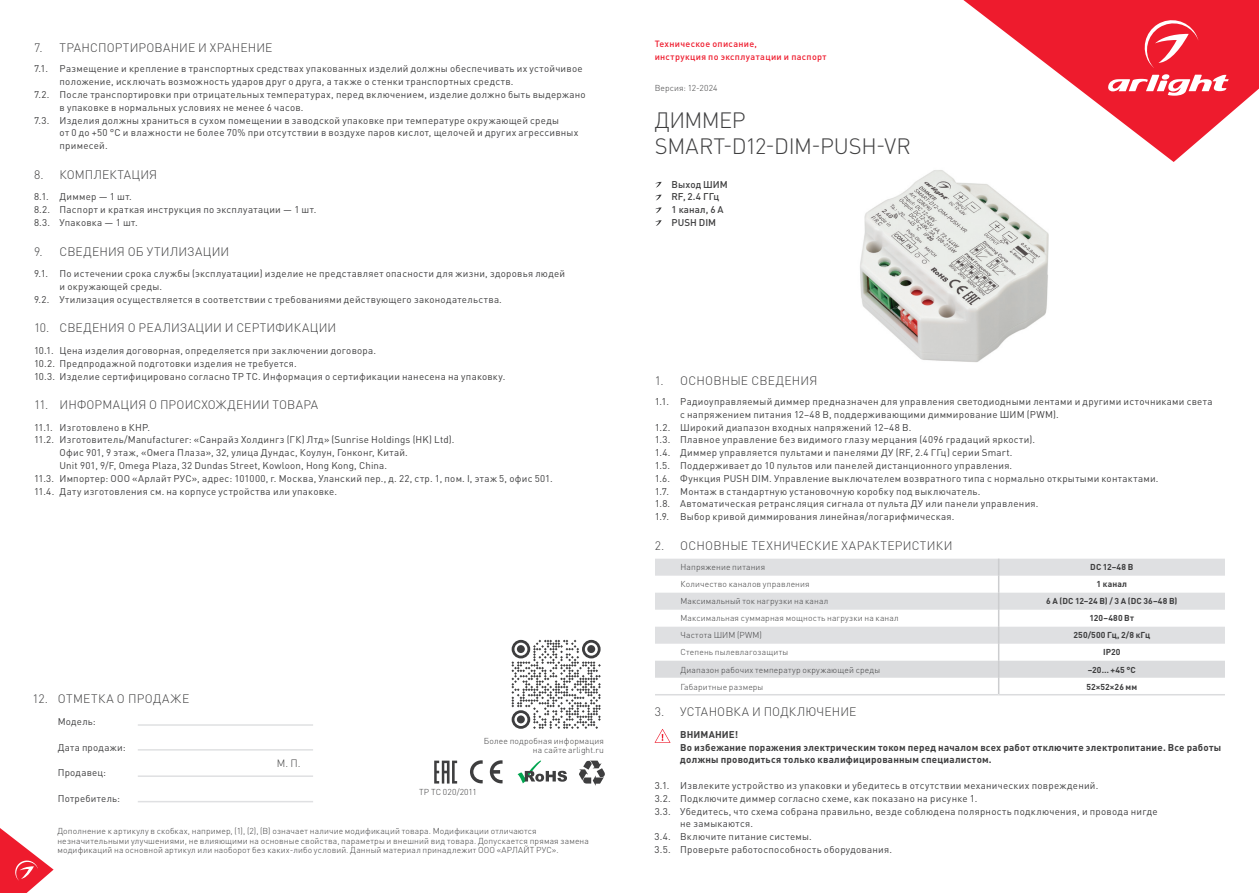
<style>
.page{position:relative;width:1259px;height:893px;background:#fff}
.page>*{position:absolute;margin:0;border:0;box-sizing:border-box;transform-origin:0 0}
.t1{font:300 21.9px/26.2px "DIN Pro";letter-spacing:-.015em;color:#3e3e3f}
.t2{font:300 12.15px "DIN Pro";letter-spacing:.015em;color:#3e3e3f}
.t3{font:300 12.15px "DIN Pro";letter-spacing:.035em;color:#3e3e3f}
.t4{font:300 10.5px "DIN Pro";color:#3e3e3f}
.t5{font:9.75px/12.8px "DIN Pro";letter-spacing:.025em;color:#3e3e3f}
.t6{font:700 9.75px/12.8px "DIN Pro";letter-spacing:.02em;color:#3e3e3f}
.t7{font:500 9.75px/12.8px "DIN Pro";letter-spacing:.005em;color:#3e3e3f}
.t8{font:500 9px/12.8px "DIN Pro";letter-spacing:.035em;color:#ee1b2d}
.t9{font:300 8.55px/9.8px "DIN Pro";letter-spacing:.015em;color:#3e3e3f;text-align:right}
.t10{font:700 8.55px "DIN Pro";letter-spacing:.015em;color:#3e3e3f}
</style>
<div class="page">
<svg style="left:963px;top:0;width:296px;height:162px;fill:#ee1b2d"></svg>
<svg style="left:1105px;top:74px;width:123px;height:24px"></svg>
<svg style="left:1141px;top:16px;width:57px;height:52px"></svg>
<svg style="left:0;top:828px;width:54px;height:65px"></svg>
<svg style="left:654px;top:729px;width:16px;height:14px"></svg>
<svg style="left:655px;top:182px;width:6px;height:6px"></svg>
<svg style="left:655px;top:195px;width:6px;height:5px"></svg>
<svg style="left:655px;top:207px;width:6px;height:6px"></svg>
<svg style="left:655px;top:220px;width:6px;height:6px"></svg>
<svg style="left:655px;top:559px;width:570px;height:135px"></svg>
<hr style="left:655px;top:694px;width:343px;height:1px;background:#dbdcde">
<hr style="left:998px;top:694px;width:227px;height:1px;background:#dbdcde">
<img style="left:860px;top:170px;width:189px;height:192px">
<hr style="left:138px;top:724px;width:175px;height:2px;background:#dfe0e2">
<hr style="left:138px;top:749px;width:175px;height:2px;background:#dfe0e2">
<hr style="left:138px;top:775px;width:175px;height:2px;background:#dfe0e2">
<hr style="left:138px;top:801px;width:175px;height:1px;background:#dfe0e2">
<svg style="left:579px;top:761px;width:26px;height:25px"></svg>
<svg style="left:434px;top:761px;width:23px;height:22px"></svg>
<svg style="left:470px;top:760px;width:32px;height:23px"></svg>
<svg style="left:517px;top:760px;width:50px;height:23px"></svg>
<svg style="left:511px;top:640px;width:90px;height:89px"></svg>
<p class="t2" style="left:34px;top:39px;width:240px">7. ТРАНСПОРТИРОВАНИЕ И ХРАНЕНИЕ</p>
<p class="t5" style="left:34px;top:62px;width:550px">7.1. Размещение и крепление в транспортных средствах упакованных изделий должны обеспечивать их устойчивое</p>
<p class="t5" style="left:60px;top:75px;width:455px">положение, исключать возможность ударов друг о друга, а также о стенки транспортных средств.</p>
<p class="t5" style="left:34px;top:88px;width:553px">7.2. После транспортировки при отрицательных температурах, перед включением, изделие должно быть выдержано</p>
<p class="t5" style="left:60px;top:100px;width:245px">в упаковке в нормальных условиях не менее 6 часов.</p>
<p class="t5" style="left:34px;top:113px;width:527px">7.3. Изделия должны храниться в сухом помещении в заводской упаковке при температуре окружающей среды</p>
<p class="t5" style="left:60px;top:126px;width:520px">от 0 до +50 °С и влажности не более 70% при отсутствии в воздухе паров кислот, щелочей и других агрессивных</p>
<p class="t5" style="left:60px;top:139px;width:50px">примесей.</p>
<p class="t2" style="left:34px;top:166px;width:125px">8. КОМПЛЕКТАЦИЯ</p>
<p class="t5" style="left:34px;top:190px;width:284px">8.1. Диммер — 1 шт.<br>8.2. Паспорт и краткая инструкция по эксплуатации — 1 шт.<br>8.3. Упаковка — 1 шт.</p>
<p class="t2" style="left:34px;top:243px;width:197px">9. СВЕДЕНИЯ ОБ УТИЛИЗАЦИИ</p>
<p class="t5" style="left:34px;top:267px;width:532px">9.1. По истечении срока службы (эксплуатации) изделие не представляет опасности для жизни, здоровья людей</p>
<p class="t5" style="left:60px;top:280px;width:104px">и окружающей среды.</p>
<p class="t5" style="left:34px;top:292px;width:469px">9.2. Утилизация осуществляется в соответствии с требованиями действующего законодательства.</p>
<p class="t2" style="left:34px;top:320px;width:304px">10. СВЕДЕНИЯ О РЕАЛИЗАЦИИ И СЕРТИФИКАЦИИ</p>
<p class="t5" style="left:34px;top:344px;width:473px">10.1. Цена изделия договорная, определяется при заключении договора.<br>10.2. Предпродажной подготовки изделия не требуется.<br>10.3. Изделие сертифицировано согласно ТР ТС. Информация о сертификации нанесена на упаковку.</p>
<p class="t2" style="left:34px;top:397px;width:286px">11. ИНФОРМАЦИЯ О ПРОИСХОЖДЕНИИ ТОВАРА</p>
<p class="t5" style="left:34px;top:420px;width:118px">11.1. Изготовлено в КНР.</p>
<p class="t5" style="left:34px;top:433px;width:422px">11.2. Изготовитель/Мanufacturer: «Санрайз Холдингз (ГК) Лтд» (Sunrise Holdings (HK) Ltd).</p>
<p class="t5" style="left:60px;top:446px;width:350px">Офис 901, 9 этаж, «Омега Плаза», 32, улица Дундас, Коулун, Гонконг, Китай.</p>
<p class="t5" style="left:60px;top:459px;width:329px">Unit 901, 9/F, Omega Plaza, 32 Dundas Street, Kowloon, Hong Kong, China.</p>
<p class="t5" style="left:34px;top:472px;width:520px">11.3. Импортер: ООО «Арлайт РУС», адрес: 101000, г. Москва, Уланский пер., д. 22, стр. 1, пом. I, этаж 5, офис 501.</p>
<p class="t5" style="left:34px;top:484px;width:305px">11.4. Дату изготовления см. на корпусе устройства или упаковке.</p>
<p class="t3" style="left:32px;top:691px;width:158px">12. ОТМЕТКА О ПРОДАЖЕ</p>
<p class="t5" style="left:58px;top:715px;width:39px">Модель:</p>
<p class="t5" style="left:58px;top:740px;width:69px">Дата продажи:</p>
<p class="t5" style="left:58px;top:766px;width:50px">Продавец:</p>
<p class="t5" style="left:58px;top:791px;width:64px">Потребитель:</p>
<p class="t9" style="left:484px;top:735px;width:122px">Более подробная информация на сайте arlight.ru</p>
<p class="t4" style="left:277px;top:756px;width:25px">М. П.</p>
<p class="t9" style="left:419px;top:787px;width:59px">ТР ТС 020/2011</p>
<p class="t9" style="left:57px;top:826px;width:533px;text-align:left">Дополнение к артикулу в скобках, например, (1), (2), (B) означает наличие модификаций товара. Модификации отличаются незначительными улучшениями, не влияющими на основные свойства, параметры и внешний вид товара. Допускается прямая замена модификаций на основной артикул или наоборот без каких-либо условий. Данный материал принадлежит ООО «АРЛАЙТ РУС».</p>
<p class="t8" style="left:654px;top:37px;width:173px">Техническое описание,<br>инструкция по эксплуатации и паспорт</p>
<p class="t9" style="left:654px;top:83px;width:64px">Версия: 12-2024</p>
<h1 class="t1" style="left:655px;top:106px;width:258px">ДИММЕР<br>SMART-D12-DIM-PUSH-VR</h1>
<p class="t7" style="left:671px;top:177px;width:58px">Выход ШИМ<br>RF, 2.4 ГГц<br>1 канал, 6 А<br>PUSH DIM</p>
<p class="t2" style="left:654px;top:372px;width:164px">1. ОСНОВНЫЕ СВЕДЕНИЯ</p>
<p class="t5" style="left:654px;top:395px;width:559px">1.1. Радиоуправляемый диммер предназначен для управления светодиодными лентами и другими источниками света</p>
<p class="t5" style="left:680px;top:408px;width:380px">с напряжением питания 12–48 В, поддерживающими диммирование ШИМ (PWM).</p>
<p class="t5" style="left:654px;top:420px;width:258px">1.2. Широкий диапазон входных напряжений 12–48 В.</p>
<p class="t5" style="left:654px;top:433px;width:382px">1.3. Плавное управление без видимого глазу мерцания (4096 градаций яркости).</p>
<p class="t5" style="left:654px;top:446px;width:359px">1.4. Диммер управляется пультами и панелями ДУ (RF, 2.4 ГГц) серии Smart.</p>
<p class="t5" style="left:654px;top:459px;width:359px">1.5. Поддерживает до 10 пультов или панелей дистанционного управления.</p>
<p class="t5" style="left:654px;top:472px;width:505px">1.6. Функция PUSH DIM. Управление выключателем возвратного типа с нормально открытыми контактами.</p>
<p class="t5" style="left:654px;top:484px;width:327px">1.7. Монтаж в стандартную установочную коробку под выключатель.</p>
<p class="t5" style="left:654px;top:497px;width:385px">1.8. Автоматическая ретрансляция сигнала от пульта ДУ или панели управления.</p>
<p class="t5" style="left:654px;top:510px;width:301px">1.9. Выбор кривой диммирования линейная/логарифмическая.</p>
<p class="t2" style="left:654px;top:537px;width:299px">2. ОСНОВНЫЕ ТЕХНИЧЕСКИЕ ХАРАКТЕРИСТИКИ</p>
<p class="t9" style="left:680px;top:562px;width:86px">Напряжение питания</p>
<p class="t10" style="left:1090px;top:561px;width:45px">DC 12–48 В</p>
<p class="t9" style="left:680px;top:579px;width:131px">Количество каналов управления</p>
<p class="t10" style="left:1096px;top:578px;width:32px">1 канал</p>
<p class="t9" style="left:680px;top:596px;width:149px">Максимальный ток нагрузки на канал</p>
<p class="t10" style="left:1046px;top:595px;width:133px">6 A (DC 12–24 В) / 3 А (DC 36–48 В)</p>
<p class="t9" style="left:680px;top:613px;width:220px">Максимальная суммарная мощность нагрузки на канал</p>
<p class="t10" style="left:1089px;top:613px;width:46px">120–480 Вт</p>
<p class="t9" style="left:680px;top:630px;width:83px">Частота ШИМ (PWM)</p>
<p class="t10" style="left:1073px;top:630px;width:78px">250/500 Гц, 2/8 кГц</p>
<p class="t9" style="left:680px;top:647px;width:109px">Степень пылевлагозащиты</p>
<p class="t10" style="left:1103px;top:647px;width:19px">IP20</p>
<p class="t9" style="left:680px;top:664px;width:201px">Диапазон рабочих температур окружающей среды</p>
<p class="t10" style="left:1087px;top:664px;width:50px">−20… +45 °C</p>
<p class="t9" style="left:680px;top:681px;width:84px">Габаритные размеры</p>
<p class="t10" style="left:1086px;top:681px;width:52px">52×52×26 мм</p>
<p class="t2" style="left:654px;top:703px;width:203px">3. УСТАНОВКА И ПОДКЛЮЧЕНИЕ</p>
<p class="t6" style="left:680px;top:727px;width:542px">ВНИМАНИЕ!<br>Во избежание поражения электрическим током перед началом всех работ отключите электропитание. Все работы должны проводиться только квалифицированным специалистом.</p>
<p class="t5" style="left:654px;top:779px;width:445px">3.1. Извлеките устройство из упаковки и убедитесь в отсутствии механических повреждений.</p>
<p class="t5" style="left:654px;top:791px;width:324px">3.2. Подключите диммер согласно схеме, как показано на рисунке 1.</p>
<p class="t5" style="left:654px;top:804px;width:504px">3.3. Убедитесь, что схема собрана правильно, везде соблюдена полярность подключения, и провода нигде</p>
<p class="t5" style="left:680px;top:817px;width:74px">не замыкаются.</p>
<p class="t5" style="left:654px;top:830px;width:159px">3.4. Включите питание системы.</p>
<p class="t5" style="left:654px;top:843px;width:239px">3.5. Проверьте работоспособность оборудования.</p>
</div>
